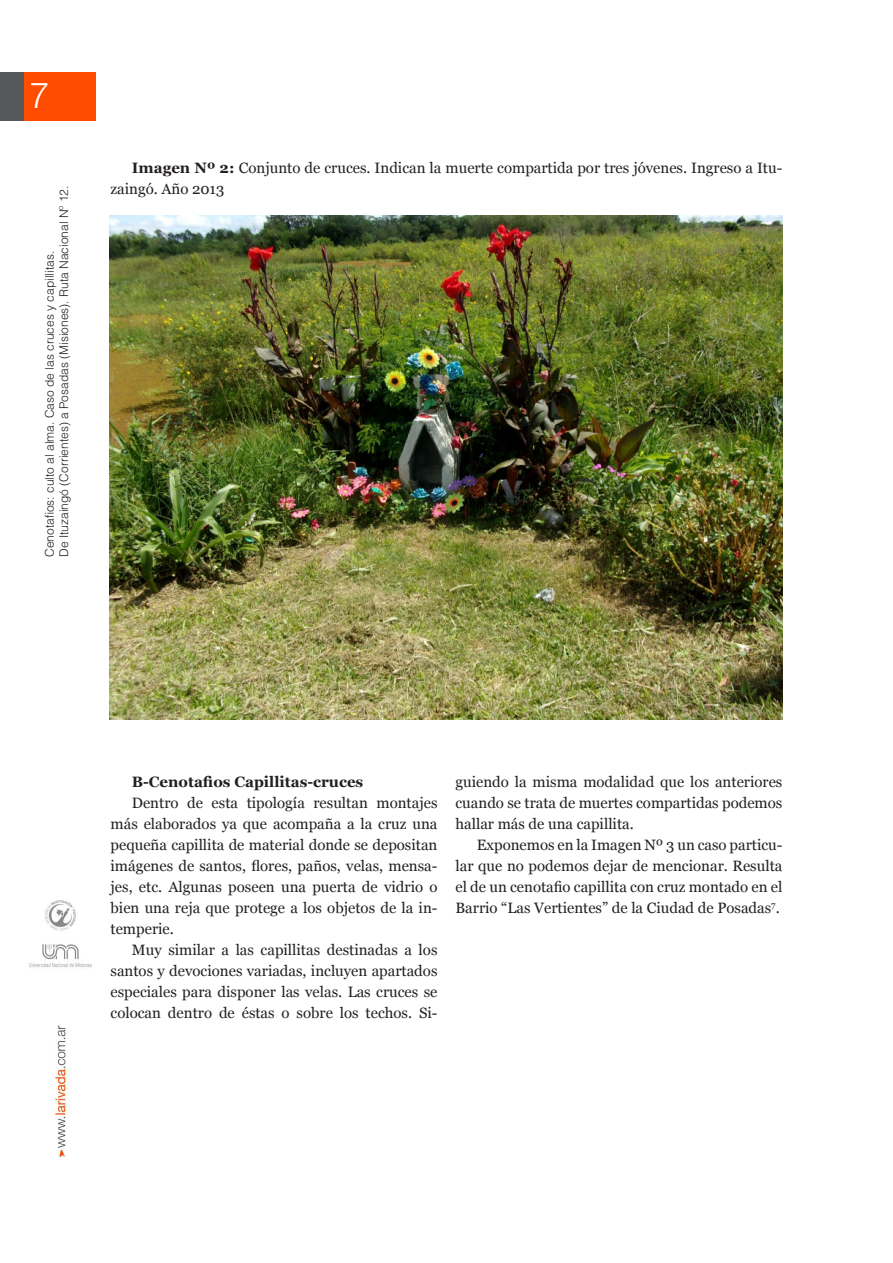
<style>
.page{position:relative;width:893px;height:1263px;background:#fff}
.page>*{position:absolute;margin:0;border:0;box-sizing:border-box;transform-origin:0 0}
.t1{font:300 36px "Helvetica Neue";color:#fff}
.cuerpo_rivada{font:15px/21px "Georgia";color:#231f20;text-align:justify}
.cuerpo_rivada-2{font:700 15px "Georgia";color:#231f20}
.TITULO_PRINCIPAL{font:300 12px "Helvetica";color:#231f20}
.s1{font-weight:700}
</style>
<div class="page">
<div style="left:24px;top:73px;width:72px;height:48px;background:#ff4c00"></div>
<div style="left:0;top:73px;width:24px;height:48px;background:#57585a"></div>
<img style="left:29px;top:901px;width:63px;height:256px">
<img style="left:110px;top:216px;width:672px;height:504px">
<h1 class="t1" style="left:29px;top:73px;width:22px">7</h1>
<p class="TITULO_PRINCIPAL" style="left:56px;top:557px;width:373px;rotate:-90deg">De Ituzaingó (Corrientes) a Posadas (Misiones). Ruta Nacional Nº 12.</p>
<p class="TITULO_PRINCIPAL" style="left:42px;top:557px;width:308px;rotate:-90deg">Cenotafios: culto al alma. Caso de las cruces y capillitas.</p>
<p class="cuerpo_rivada" style="left:111px;top:158px;width:673px;text-indent:21px"><span class="s1">Imagen Nº 2:</span> Conjunto de cruces. Indican la muerte compartida por tres jóvenes. Ingreso a Itu&shy;zaingó. Año 2013</p>
<p class="cuerpo_rivada-2" style="left:132px;top:772px;width:233px">B-Cenotafios Capillitas-cruces</p>
<p class="cuerpo_rivada" style="left:111px;top:793px;width:328px;text-indent:21px">Dentro de esta tipología resultan montajes más elaborados ya que acompaña a la cruz una pequeña capillita de material donde se depositan imágenes de santos, flores, paños, velas, mensa&shy;jes, etc. Algunas poseen una puerta de vidrio o bien una reja que protege a los objetos de la in&shy;temperie.</p>
<p class="cuerpo_rivada" style="left:111px;top:940px;width:328px;text-indent:21px">Muy similar a las capillitas destinadas a los santos y devociones variadas, incluyen apartados especiales para disponer las velas. Las cruces se colocan dentro de éstas o sobre los techos. Si-</p>
<p class="cuerpo_rivada" style="left:455px;top:772px;width:328px">guiendo la misma modalidad que los anteriores cuando se trata de muertes compartidas podemos hallar más de una capillita.</p>
<p class="cuerpo_rivada" style="left:455px;top:835px;width:328px;text-indent:21px">Exponemos en la Imagen Nº 3 un caso particu&shy;lar que no podemos dejar de mencionar. Resulta el de un cenotafio capillita con cruz montado en el Barrio “Las Vertientes” de la Ciudad de Posadas<sup>7</sup>.</p>
</div>
